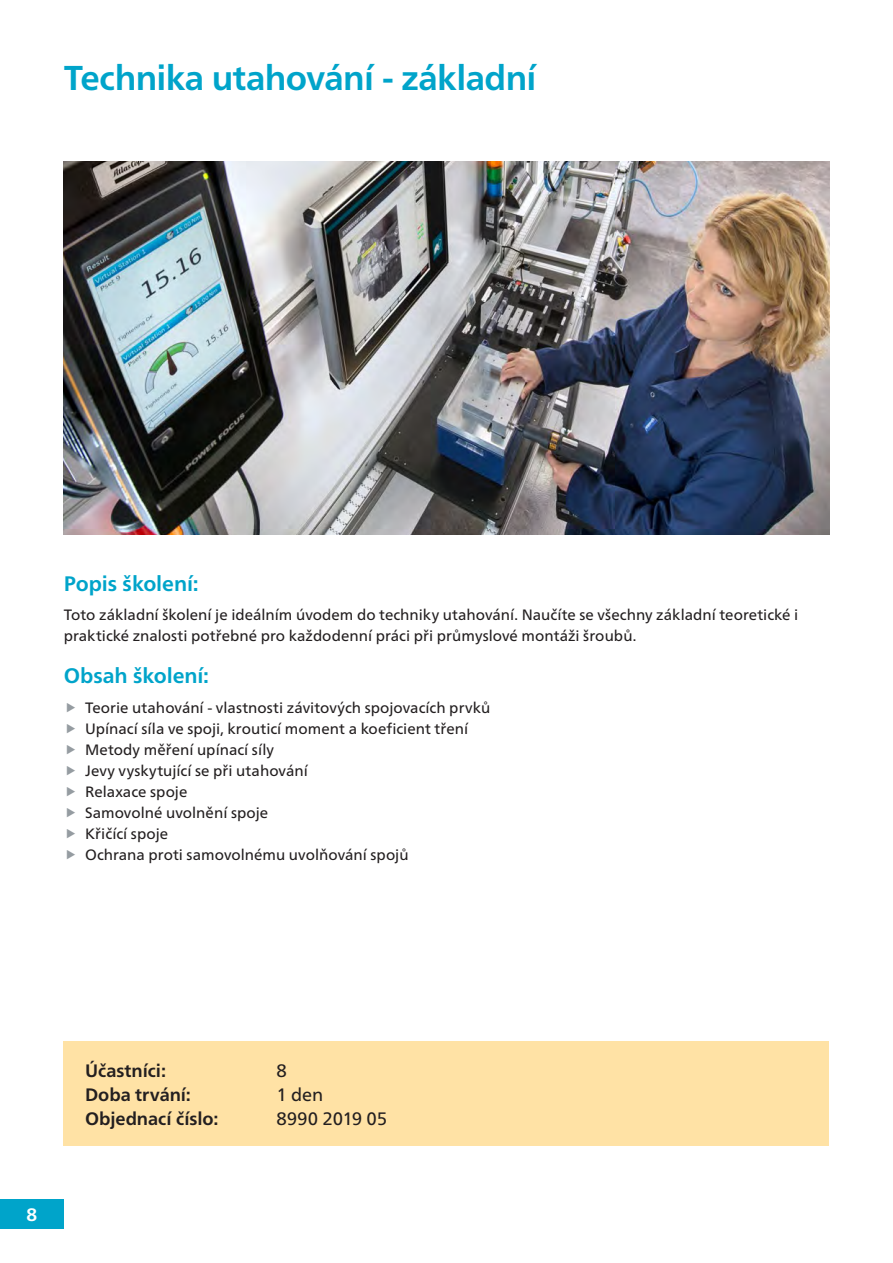
<style>
.page{position:relative;width:893px;height:1263px;background:#fff}
.page>*{position:absolute;margin:0;border:0;box-sizing:border-box;transform-origin:0 0}
.headline_37pt{font:700 34.5px "Frutiger Neue LT Pro";letter-spacing:-.02em;color:#00a4ca}
.bodytext{font:700 21px "Frutiger Neue LT Pro";letter-spacing:-.005em;color:#00a4ca}
.bodytext-2{font:700 18px "Frutiger Neue LT Pro";letter-spacing:-.005em;color:#231f20}
.bodytext-3{font:18px "Frutiger Neue LT Pro";letter-spacing:-.005em;color:#231f20}
.t1{font:700 18px "Frutiger Neue LT Pro";color:#fff}
.bodytext-4{font:15px/21px "Frutiger Neue LT Pro";color:#231f20}
</style>
<div class="page">
<div style="left:0;top:1199px;width:64px;height:30px;background:#00a4ca"></div>
<div style="left:64px;top:1042px;width:765px;height:104px;background:#ffe2a5"></div>
<img style="left:64px;top:162px;width:765px;height:373px">
<p class="headline_37pt" style="left:64px;top:58px;width:474px">Technika utahování - základní</p>
<p class="bodytext" style="left:64px;top:571px;width:136px">Popis školení:</p>
<p class="bodytext-4" style="left:64px;top:604px;width:736px">Toto základní školení je ideálním úvodem do techniky utahování. Naučíte se všechny základní teoretické i praktické znalosti potřebné pro každodenní práci při průmyslové montáži šroubů.</p>
<p class="bodytext" style="left:64px;top:663px;width:147px">Obsah školení:</p>
<p class="bodytext-4" style="left:85px;top:697px;width:407px">Teorie utahování - vlastnosti závitových spojovacích prvků</p>
<p class="bodytext-4" style="left:85px;top:718px;width:385px">Upínací síla ve spoji, krouticí moment a koeficient tření</p>
<p class="bodytext-4" style="left:85px;top:739px;width:191px">Metody měření upínací síly</p>
<p class="bodytext-4" style="left:85px;top:760px;width:224px">Jevy vyskytující se při utahování</p>
<p class="bodytext-4" style="left:85px;top:781px;width:104px">Relaxace spoje</p>
<p class="bodytext-4" style="left:85px;top:802px;width:185px">Samovolné uvolnění spoje</p>
<p class="bodytext-4" style="left:85px;top:823px;width:85px">Křičící spoje</p>
<p class="bodytext-4" style="left:85px;top:844px;width:325px">Ochrana proti samovolnému uvolňování spojů</p>
<p class="t1" style="left:27px;top:1204px;width:12px">8</p>
<p class="bodytext-2" style="left:85px;top:1060px;width:83px">Účastníci:</p>
<p class="bodytext-3" style="left:276px;top:1059px;width:12px">8</p>
<p class="bodytext-2" style="left:85px;top:1084px;width:107px">Doba trvání:</p>
<p class="bodytext-3" style="left:276px;top:1083px;width:48px">1 den</p>
<p class="bodytext-2" style="left:85px;top:1108px;width:135px">Objednací číslo:</p>
<p class="bodytext-3" style="left:276px;top:1107px;width:112px">8990 2019 05</p>
</div>
